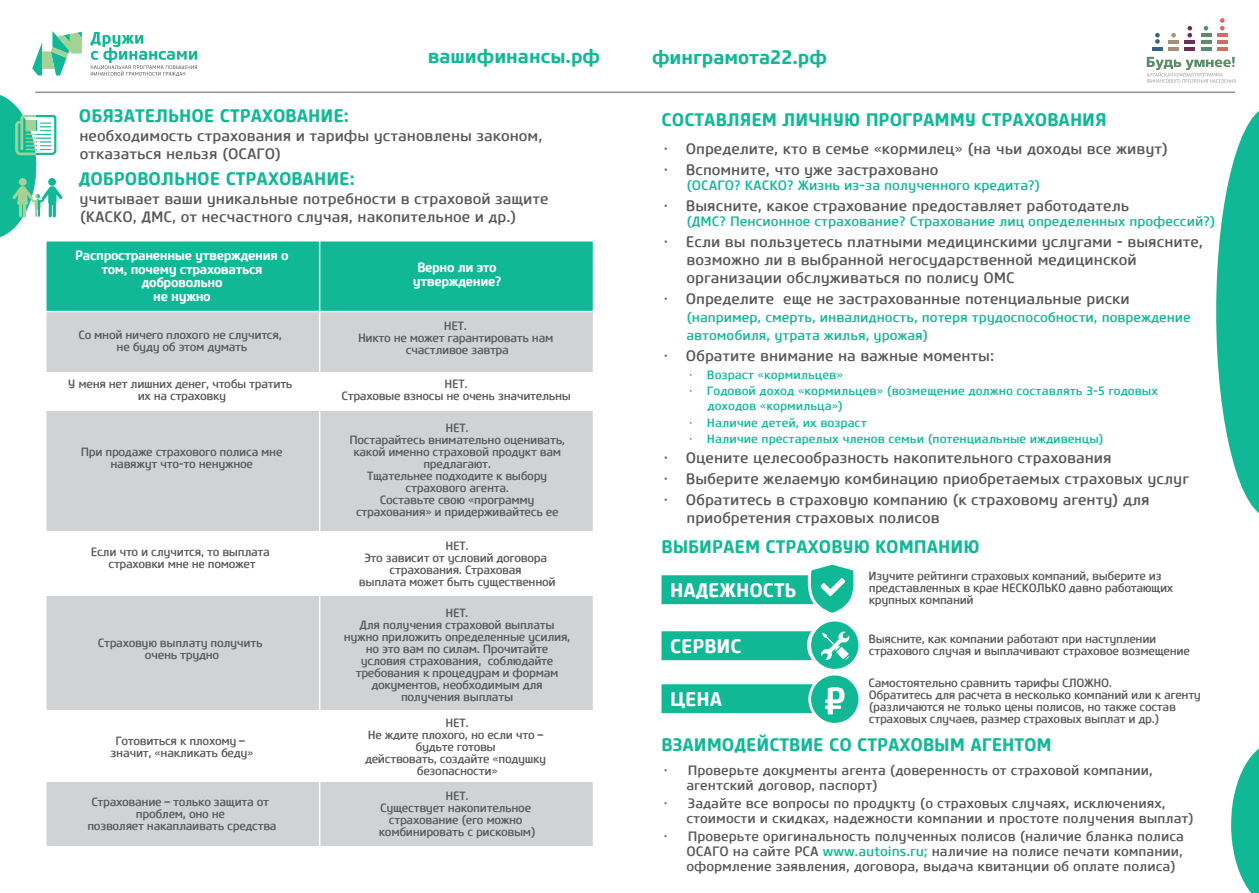
<style>
.page{position:relative;width:1259px;height:893px;background:#fff}
.page>*{position:absolute;margin:0;border:0;box-sizing:border-box;transform-origin:0 0}
.t1{font:700 19.5px "Core Sans M65";color:#fff}
.t2{font:700 19.35px "Core Sans M65";color:#10b896}
.t3{font:700 18px "Core Sans M65";color:#10b896}
.t4{font:500 15px/18px "Core Sans M55";color:#57585a}
.t5{font:500 13.5px/15px "Core Sans M55";color:#57585a}
.t6{font:500 13.5px/18px "Core Sans M55";color:#10b896}
.t7{font:700 13.35px/13.5px "Core Sans M65";letter-spacing:-.03em;color:#fff;text-align:center}
.t8{font:500 12px/16.5px "Core Sans M55";color:#10b896}
.t9{font:500 11.85px/12px "Core Sans M55";letter-spacing:-.03em;color:#57585a;text-align:center}
.s1{color:#10b896}
</style>
<div class="page">
<div style="left:46px;top:311px;width:547px;height:61px;background:#d1d2d4"></div>
<div style="left:46px;top:412px;width:547px;height:119px;background:#d1d2d4"></div>
<div style="left:46px;top:596px;width:547px;height:114px;background:#d1d2d4"></div>
<div style="left:46px;top:782px;width:547px;height:64px;background:#d1d2d4"></div>
<div style="left:46px;top:241px;width:547px;height:70px;background:#10b896"></div>
<hr style="left:46px;top:311px;width:547px;height:1px;background:#fff">
<hr style="left:319px;top:241px;width:1px;height:606px;background:#fff">
<svg style="left:1216px;top:111px;width:43px;height:402px"></svg>
<svg style="left:1231px;top:748px;width:28px;height:145px"></svg>
<svg style="left:1155px;top:33px;width:4px;height:11px"></svg>
<hr style="left:1152px;top:47px;width:10px;height:4px;background:#366483">
<svg style="left:1171px;top:33px;width:5px;height:4px"></svg>
<hr style="left:1168px;top:47px;width:11px;height:4px;background:#a49076">
<hr style="left:1168px;top:40px;width:11px;height:4px;background:#a49076">
<hr style="left:1184px;top:47px;width:11px;height:4px;background:#6a2e54">
<hr style="left:1184px;top:40px;width:11px;height:4px;background:#6a2e54">
<svg style="left:1187px;top:26px;width:5px;height:11px"></svg>
<hr style="left:1217px;top:47px;width:10px;height:4px;background:#d36c64">
<svg style="left:1220px;top:18px;width:4px;height:13px"></svg>
<hr style="left:1217px;top:40px;width:10px;height:4px;background:#d36c64">
<hr style="left:1217px;top:33px;width:10px;height:4px;background:#d36c64">
<svg style="left:1203px;top:26px;width:5px;height:5px"></svg>
<hr style="left:1200px;top:47px;width:11px;height:4px;background:#5b8c69">
<hr style="left:1200px;top:40px;width:11px;height:4px;background:#5b8c69">
<hr style="left:1200px;top:33px;width:11px;height:4px;background:#5b8c69">
<svg style="left:1146px;top:57px;width:89px;height:26px"></svg>
<svg style="left:32px;top:31px;width:50px;height:44px"></svg>
<svg style="left:90px;top:32px;width:107px;height:44px"></svg>
<hr style="left:35px;top:92px;width:1199px;height:1px;background:#939595">
<svg style="left:0;top:95px;width:63px;height:143px"></svg>
<img style="left:13px;top:111px;width:46px;height:47px">
<div style="left:661px;top:684px;width:152px;height:29px;background:#10b896"></div>
<div style="left:811px;top:675px;width:47px;height:48px;background:#10b896;border-radius:50%"></div>
<div style="left:811px;top:621px;width:47px;height:48px;background:#10b896;border-radius:50%"></div>
<div style="left:661px;top:631px;width:151px;height:29px;background:#10b896"></div>
<svg style="left:661px;top:565px;width:193px;height:48px"></svg>
<svg style="left:825px;top:687px;width:19px;height:27px"></svg>
<svg style="left:821px;top:632px;width:29px;height:28px"></svg>
<h2 class="t2" style="left:428px;top:44px;width:174px">вашифинансы.рф</h2>
<h2 class="t2" style="left:652px;top:45px;width:176px">финграмота22.рф</h2>
<h3 class="t3" style="left:79px;top:104px;width:271px">ОБЯЗАТЕЛЬНОЕ СТРАХОВАНИЕ:</h3>
<p class="t4" style="left:79px;top:127px;width:464px">необходимость страхования и тарифы установлены законом, отказаться нельзя (ОСАГО)</p>
<h3 class="t3" style="left:79px;top:167px;width:277px">ДОБРОВОЛЬНОЕ СТРАХОВАНИЕ:</h3>
<p class="t4" style="left:79px;top:190px;width:470px">учитывает ваши уникальные потребности в страховой защите (КАСКО, ДМС, от несчастного случая, накопительное и др.)</p>
<p class="t7" style="left:75px;top:249px;width:215px">Распространенные утверждения о том, почему страховаться добровольно<br>не нужно</p>
<p class="t7" style="left:413px;top:261px;width:90px">Верно ли это утверждение?</p>
<p class="t9" style="left:78px;top:329px;width:205px">Со мной ничего плохого не случится, не буду об этом думать</p>
<p class="t9" style="left:358px;top:320px;width:197px">НЕТ.<br>Никто не может гарантировать нам счастливое завтра</p>
<p class="t9" style="left:68px;top:378px;width:226px">У меня нет лишних денег, чтобы тратить их на страховку</p>
<p class="t9" style="left:341px;top:378px;width:231px">НЕТ.<br>Страховые взносы не очень значительны</p>
<p class="t9" style="left:81px;top:446px;width:203px">При продаже страхового полиса мне навяжут что-то ненужное</p>
<p class="t9" style="left:349px;top:422px;width:217px">НЕТ.<br>Постарайтесь внимательно оценивать, какой именно страховой продукт вам предлагают.<br>Тщательнее подходите к выбору страхового агента.<br>Составьте свою «программу страхования» и придерживайтесь ее</p>
<h3 class="t3" style="left:661px;top:108px;width:447px">СОСТАВЛЯЕМ ЛИЧНУЮ ПРОГРАММУ СТРАХОВАНИЯ</h3>
<p class="t4" style="left:663px;top:138px;width:506px;line-height:21px">· Определите, кто в семье «кормилец» (на чьи доходы все живут) · Вспомните, что уже застраховано</p>
<p class="t6" style="left:686px;top:176px;width:355px">(ОСАГО? КАСКО? Жизнь из-за полученного кредита?)</p>
<p class="t4" style="left:663px;top:197px;width:467px">· Выясните, какое страхование предоставляет работодатель</p>
<p class="t6" style="left:686px;top:212px;width:530px">(ДМС? Пенсионное страхование? Страхование лиц определенных профессий?)</p>
<p class="t4" style="left:686px;top:233px;width:518px;text-indent:-23px">· Если вы пользуетесь платными медицинскими услугами - выясните, возможно ли в выбранной негосударственной медицинской организации обслуживаться по полису ОМС</p>
<p class="t4" style="left:663px;top:290px;width:467px">· Определите еще не застрахованные потенциальные риски</p>
<p class="t6" style="left:686px;top:308px;width:506px">(например, смерть, инвалидность, потеря трудоспособности, повреждение автомобиля, утрата жилья, урожая)</p>
<p class="t4" style="left:663px;top:347px;width:332px">· Обратите внимание на важные моменты:</p>
<p class="t8" style="left:689px;top:367px;width:470px">· Возраст «кормильцев»<br>· Годовой доход «кормильцев» (возмещение должно составлять 3-5 годовых</p>
<p class="t8" style="left:689px;top:398px;width:416px;text-indent:18px">доходов «кормильца»)<br>· Наличие детей, их возраст<br>· Наличие престарелых членов семьи (потенциальные иждивенцы)</p>
<p class="t4" style="left:663px;top:447px;width:527px;line-height:21px">· Оцените целесообразность накопительного страхования<br>· Выберите желаемую комбинацию приобретаемых страховых услуг · Обратитесь в страховую компанию (к страховому агенту) для</p>
<p class="t4" style="left:686px;top:509px;width:255px">приобретения страховых полисов</p>
<h3 class="t3" style="left:661px;top:536px;width:319px">ВЫБИРАЕМ СТРАХОВУЮ КОМПАНИЮ</h3>
<p class="t9" style="left:91px;top:546px;width:181px">Если что и случится, то выплата страховки мне не поможет</p>
<p class="t9" style="left:359px;top:540px;width:198px">НЕТ.<br>Это зависит от условий договора страхования. Страховая<br>выплата может быть существенной</p>
<p class="t9" style="left:868px;top:570px;width:306px;text-align:left">Изучите рейтинги страховых компаний, выберите из представленных в крае НЕСКОЛЬКО давно работающих крупных компаний</p>
<p class="t9" style="left:868px;top:633px;width:323px;text-align:left">Выясните, как компании работают при наступлении страхового случая и выплачивают страховое возмещение</p>
<p class="t9" style="left:868px;top:677px;width:334px;text-align:left">Самостоятельно сравнить тарифы СЛОЖНО.<br>Обратитесь для расчета в несколько компаний или к агенту (различаются не только цены полисов, но также состав</p>
<h1 class="t1" style="left:670px;top:577px;width:128px">НАДЕЖНОСТЬ</h1>
<h1 class="t1" style="left:670px;top:633px;width:73px">СЕРВИС</h1>
<h1 class="t1" style="left:670px;top:686px;width:54px">ЦЕНА</h1>
<p class="t9" style="left:344px;top:607px;width:228px">НЕТ.<br>Для получения страховой выплаты нужно приложить определенные усилия, но это вам по силам. Прочитайте условия страхования, соблюдайте требования к процедурам и формам документов, необходимым для получения выплаты</p>
<p class="t9" style="left:98px;top:637px;width:166px">Страховую выплату получить очень трудно</p>
<p class="t9" style="left:445px;top:717px;width:25px">НЕТ.</p>
<p class="t9" style="left:869px;top:713px;width:292px">страховых случаев, размер страховых выплат и др.)</p>
<p class="t9" style="left:365px;top:729px;width:183px">Не ждите плохого, но если что – будьте готовы<br>действовать, создайте «подушку безопасности»</p>
<h3 class="t3" style="left:661px;top:733px;width:392px">ВЗАИМОДЕЙСТВИЕ СО СТРАХОВЫМ АГЕНТОМ</h3>
<p class="t9" style="left:111px;top:735px;width:144px">Готовиться к плохому – значит, «накликать беду»</p>
<p class="t5" style="left:686px;top:763px;width:468px;text-indent:-23px">· Проверьте документы агента (доверенность от страховой компании, агентский договор, паспорт)</p>
<p class="t5" style="left:686px;top:796px;width:509px;text-indent:-23px">· Задайте все вопросы по продукту (о страховых случаях, исключениях, стоимости и скидках, надежности компании и простоте получения выплат)</p>
<p class="t5" style="left:686px;top:829px;width:499px;text-align:justify;text-indent:-23px">· Проверьте оригинальность полученных полисов (наличие бланка полиса ОСАГО на сайте РСА <span class="s1">www.autoins.ru;</span> наличие на полисе печати компании, оформление заявления, договора, выдача квитанции об оплате полиса)</p>
<p class="t9" style="left:87px;top:796px;width:191px">Страхование – только защита от проблем, оно не<br>позволяет накаплаивать средства</p>
<p class="t9" style="left:379px;top:790px;width:158px">НЕТ.<br>Существует накопительное страхование (его можно комбинировать с рисковым)</p>
</div>
